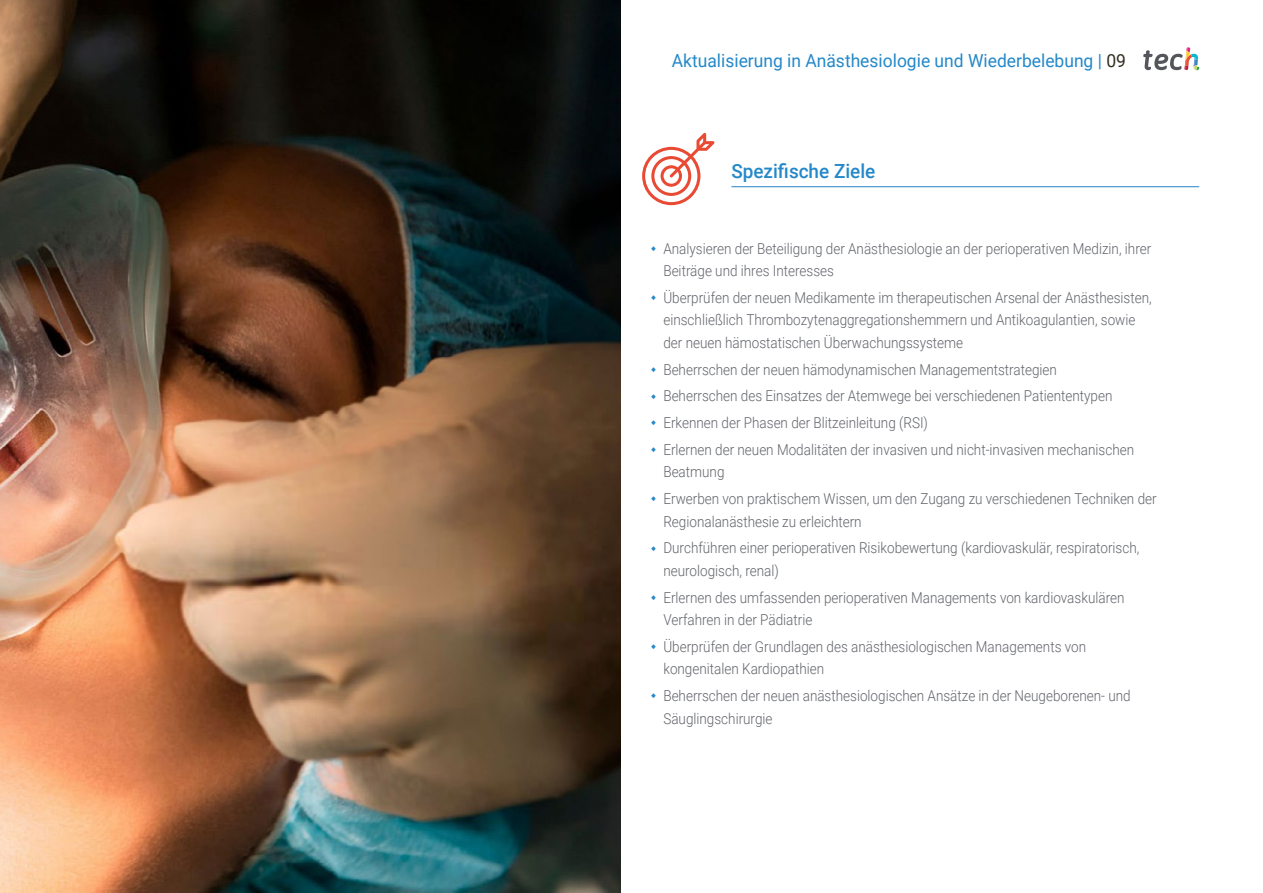
<style>
.page{position:relative;width:1263px;height:893px;background:#fff}
.page>*{position:absolute;margin:0;border:0;box-sizing:border-box;transform-origin:0 0}
.t1{font:500 19.5px "Roboto";color:#2488c9}
.t2{font:18px "Roboto";color:#2488c9}
.t3{font:300 15px/26.7px "Roboto";color:#61646a;scale:.9 1}
.s1{color:#312e20}
</style>
<div class="page">
<img style="left:0;top:0;width:621px;height:893px">
<hr style="left:731px;top:186px;width:468px;height:1px;background:#2488c9">
<svg style="left:642px;top:133px;width:72px;height:72px"></svg>
<svg style="left:1143px;top:47px;width:56px;height:24px"></svg>
<p class="t2" style="left:672px;top:48px;width:456px">Aktualisierung in Anästhesiologie und Wiederbelebung | <span class="s1">09</span></p>
<h1 class="t1" style="left:731px;top:158px;width:145px">Spezifische Ziele</h1>
<p class="t3" style="left:663px;top:236px;width:544px;line-height:22.5px">Analysieren der Beteiligung der Anästhesiologie an der perioperativen Medizin, ihrer<br>Beiträge und ihres Interesses</p>
<p class="t3" style="left:663px;top:286px;width:544px;line-height:22.5px">Überprüfen der neuen Medikamente im therapeutischen Arsenal der Anästhesisten, einschließlich Thrombozytenaggregationshemmern und Antikoagulantien, sowie der neuen hämostatischen Überwachungssysteme</p>
<p class="t3" style="left:663px;top:355px;width:525px">Beherrschen der neuen hämodynamischen Managementstrategien Beherrschen des Einsatzes der Atemwege bei verschiedenen Patiententypen Erkennen der Phasen der Blitzeinleitung (RSI)<br>Erlernen der neuen Modalitäten der invasiven und nicht-invasiven mechanischen</p>
<p class="t3" style="left:663px;top:458px;width:550px">Beatmung<br>Erwerben von praktischem Wissen, um den Zugang zu verschiedenen Techniken der</p>
<p class="t3" style="left:663px;top:507px;width:530px">Regionalanästhesie zu erleichtern<br>Durchführen einer perioperativen Risikobewertung (kardiovaskulär, respiratorisch,</p>
<p class="t3" style="left:663px;top:557px;width:514px">neurologisch, renal)<br>Erlernen des umfassenden perioperativen Managements von kardiovaskulären</p>
<p class="t3" style="left:663px;top:606px;width:471px">Verfahren in der Pädiatrie<br>Überprüfen der Grundlagen des anästhesiologischen Managements von</p>
<p class="t3" style="left:663px;top:655px;width:521px">kongenitalen Kardiopathien<br>Beherrschen der neuen anästhesiologischen Ansätze in der Neugeborenen- und</p>
<p class="t3" style="left:663px;top:704px;width:123px">Säuglingschirurgie</p>
</div>
